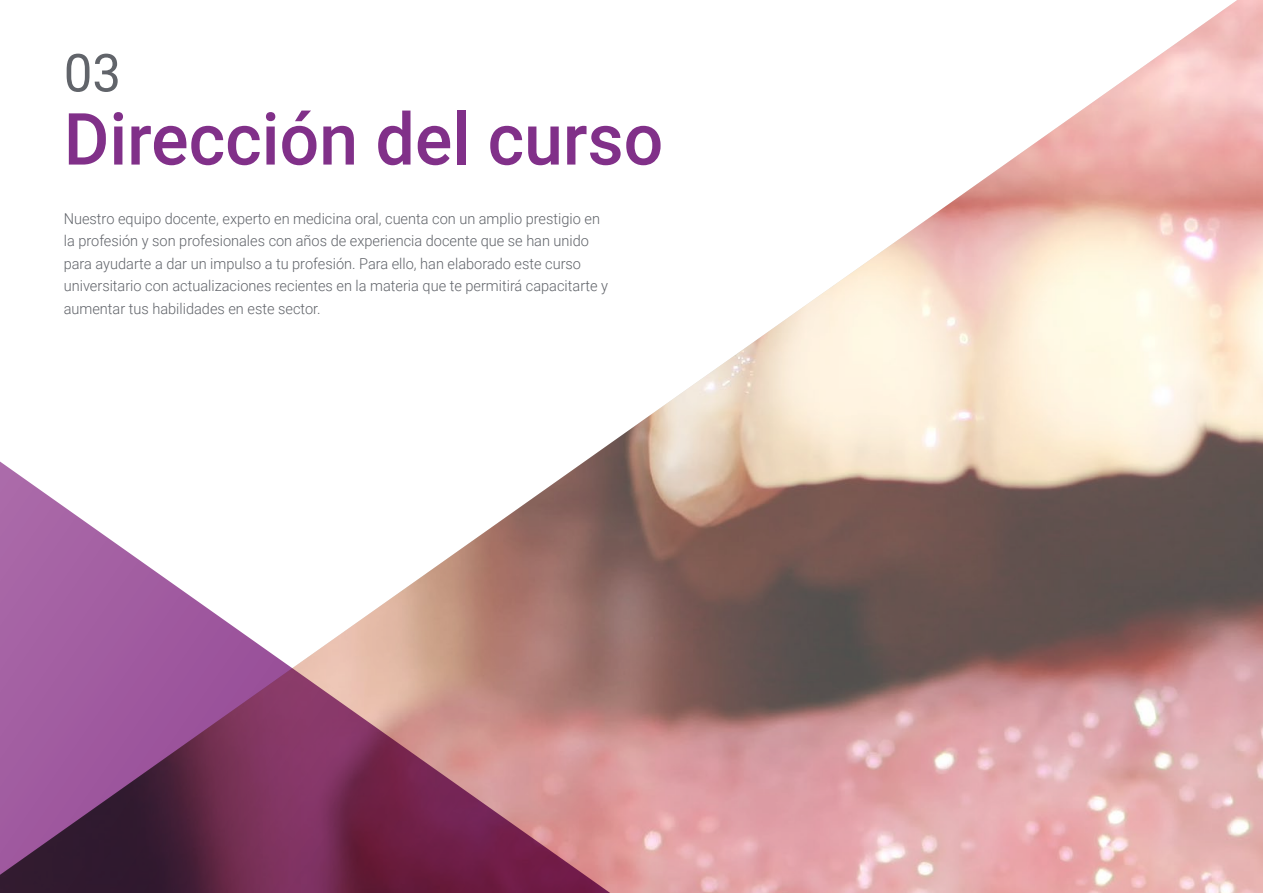
<style>
.page{position:relative;width:1263px;height:893px;background:#fff}
.page>*{position:absolute;margin:0;border:0;box-sizing:border-box;transform-origin:0 0}
.t1{font:500 72px "Roboto";color:#813089}
.t2{font:52.5px "Roboto";color:#61646a}
.t3{font:300 15px/22.5px "Roboto";color:#61646a}
</style>
<div class="page">
<img style="left:606px;top:0;width:657px;height:893px">
<svg style="left:0;top:446px;width:640px;height:447px"></svg>
<h2 class="t2" style="left:64px;top:36px;width:59px">03</h2>
<h1 class="t1" style="left:64px;top:89px;width:601px">Dirección del curso</h1>
<p class="t3" style="left:64px;top:207px;width:546px">Nuestro equipo docente, experto en medicina oral, cuenta con un amplio prestigio en la profesión y son profesionales con años de experiencia docente que se han unido para ayudarte a dar un impulso a tu profesión. Para ello, han elaborado este curso universitario con actualizaciones recientes en la materia que te permitirá capacitarte y aumentar tus habilidades en este sector.</p>
</div>
